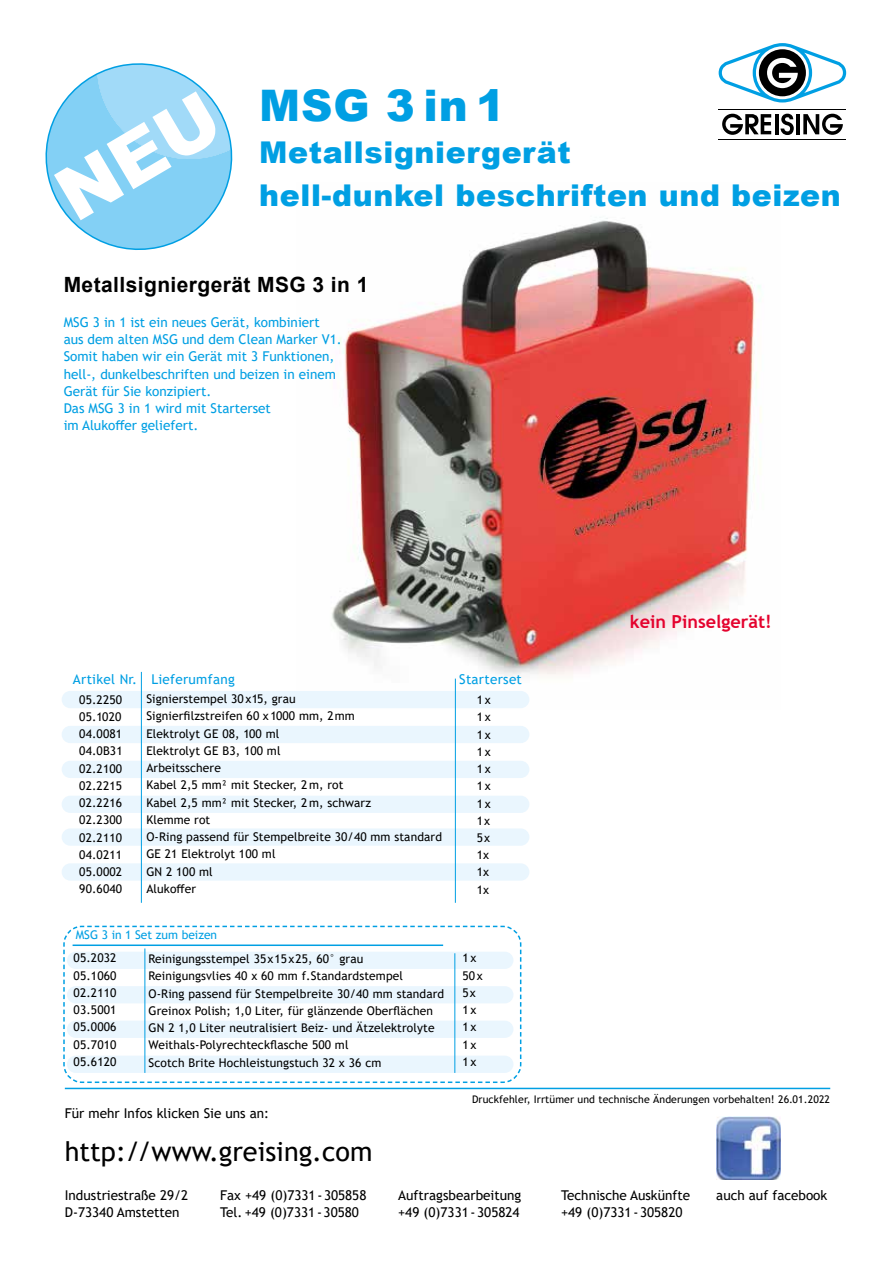
<style>
.page{position:relative;width:893px;height:1263px;background:#fff}
.page>*{position:absolute;margin:0;border:0;box-sizing:border-box;transform-origin:0 0}
.t1{font:900 43.5px "Arial";color:#009fe3}
.t2{font:900 30px "Arial";letter-spacing:.02em;color:#009fe3}
.t3{font:27px "Trebuchet MS";color:#000}
.t4{font:700 21px "Arial";letter-spacing:.02em;color:#000}
.t5{font:700 18px "Trebuchet MS";color:#e4032e}
.t6{font:13.5px/17.2px "Trebuchet MS";color:#009fe3}
.t7{font:13.5px/16.2px "Trebuchet MS";color:#000}
.t8{font:13.5px "Trebuchet MS";letter-spacing:.02em;color:#009fe3}
.t9{font:12px/17.2px "Trebuchet MS";letter-spacing:.01em;color:#000}
.t10{font:12px/17.2px "Trebuchet MS";letter-spacing:.145em;color:#000}
.t11{font:12px "Trebuchet MS";color:#009fe3}
.t12{font:10.5px "Trebuchet MS";letter-spacing:.01em;color:#000}
</style>
<div class="page">
<img style="left:332px;top:218px;width:429px;height:491px">
<hr style="left:65px;top:1088px;width:765px;height:1px;background:#009fe3">
<img style="left:716px;top:1116px;width:64px;height:64px">
<hr style="left:719px;top:109px;width:127px;height:1px;background:#000">
<hr style="left:719px;top:139px;width:127px;height:1px;background:#000">
<svg style="left:719px;top:43px;width:127px;height:60px"></svg>
<hr style="left:775px;top:114px;width:3px;height:20px;background:#000">
<hr style="left:796px;top:114px;width:4px;height:20px;background:#000">
<svg style="left:803px;top:114px;width:40px;height:21px"></svg>
<svg style="left:722px;top:114px;width:49px;height:21px"></svg>
<svg style="left:780px;top:114px;width:14px;height:21px"></svg>
<div style="left:62px;top:691px;width:467px;height:17px;background:#eaf6fe;border-radius:9px"></div>
<div style="left:62px;top:726px;width:467px;height:17px;background:#eaf6fe;border-radius:9px"></div>
<div style="left:62px;top:761px;width:467px;height:17px;background:#eaf6fe;border-radius:9px"></div>
<div style="left:62px;top:796px;width:467px;height:17px;background:#eaf6fe;border-radius:9px"></div>
<div style="left:62px;top:828px;width:467px;height:18px;background:#eaf6fe;border-radius:9px"></div>
<div style="left:62px;top:863px;width:467px;height:18px;background:#eaf6fe;border-radius:9px"></div>
<hr style="left:141px;top:672px;width:1px;height:231px;background:#009fe3">
<hr style="left:455px;top:679px;width:1px;height:224px;background:#009fe3">
<svg style="left:63px;top:925px;width:459px;height:158px"></svg>
<hr style="left:145px;top:948px;width:1px;height:125px;background:#009fe3">
<hr style="left:454px;top:953px;width:1px;height:120px;background:#009fe3">
<svg style="left:45px;top:63px;width:188px;height:187px"></svg>
<h1 class="t1" style="left:259px;top:74px;width:247px">MSG 3 in 1</h1>
<h2 class="t2" style="left:259px;top:131px;width:313px">Metallsigniergerät</h2>
<h2 class="t2" style="left:259px;top:173px;width:583px">hell-dunkel beschriften und beizen</h2>
<h3 class="t4" style="left:64px;top:270px;width:306px">Metallsigniergerät MSG 3 in 1</h3>
<p class="t6" style="left:64px;top:313px;width:280px">MSG 3 in 1 ist ein neues Gerät, kombiniert aus dem alten MSG und dem Clean Marker V1.<br>Somit haben wir ein Gerät mit 3 Funktionen, hell-, dunkelbeschriften und beizen in einem Gerät für Sie konzipiert.<br>Das MSG 3 in 1 wird mit Starterset<br>im Alukoffer geliefert.</p>
<p class="t8" style="left:73px;top:670px;width:163px">Artikel Nr. Lieferumfang</p>
<p class="t8" style="left:459px;top:671px;width:64px">Starterset</p>
<p class="t9" style="left:79px;top:691px;width:45px;text-align:justify">05.2250<br>05.1020<br>04.0081<br>04.0B31<br>02.2100<br>02.2215<br>02.2216<br>02.2300<br>02.2110<br>04.0211<br>05.0002<br>90.6040</p>
<p class="t9" style="left:146px;top:690px;width:297px">Signierstempel 30 x15, grau<br>Signierfilzstreifen 60 x 1000 mm, 2mm<br>Elektrolyt GE 08, 100 ml<br>Elektrolyt GE B3, 100 ml<br>Arbeitsschere<br>Kabel 2,5 mm² mit Stecker, 2 m, rot<br>Kabel 2,5 mm² mit Stecker, 2 m, schwarz<br>Klemme rot<br>O-Ring passend für Stempelbreite 30/40 mm standard<br>GE 21 Elektrolyt 100 ml<br>GN 2 100 ml<br>Alukoffer</p>
<p class="t10" style="left:477px;top:691px;width:16px">1x<br>1x<br>1x<br>1x<br>1x<br>1x<br>1x<br>1x<br>5x<br>1x<br>1x<br>1x</p>
<p class="t11" style="left:76px;top:927px;width:143px">MSG 3 in 1 Set zum beizen</p>
<p class="t9" style="left:149px;top:950px;width:297px">Reinigungsstempel 35x15x25, 60° grau Reinigungsvlies 40 x 60 mm f.Standardstempel<br>O-Ring passend für Stempelbreite 30/40 mm standard Greinox Polish; 1,0 Liter, für glänzende Oberflächen GN 2 1,0 Liter neutralisiert Beiz- und Ätzelektrolyte Weithals-Polyrechteckflasche 500 ml<br>Scotch Brite Hochleistungstuch 32 x 36 cm</p>
<p class="t9" style="left:74px;top:949px;width:44px;text-align:justify">05.2032<br>05.1060<br>02.2110<br>03.5001<br>05.0006<br>05.7010<br>05.6120</p>
<p class="t10" style="left:462px;top:949px;width:22px">1x<br>50x<br>5x<br>1x<br>1x<br>1x<br>1x</p>
<h3 class="t5" style="left:630px;top:611px;width:143px">kein Pinselgerät!</h3>
<p class="t7" style="left:65px;top:1105px;width:206px">Für mehr Infos klicken Sie uns an:</p>
<h3 class="t3" style="left:65px;top:1134px;width:309px">http://www.greising.com</h3>
<p class="t12" style="left:472px;top:1092px;width:360px">Druckfehler, Irrtümer und technische Änderungen vorbehalten! 26.01.2022</p>
<p class="t7" style="left:65px;top:1187px;width:125px">Industriestraße 29/2<br>D-73340 Amstetten</p>
<p class="t7" style="left:220px;top:1187px;width:148px">Fax +49 (0)7331-305858<br>Tel. +49 (0)7331-30580</p>
<p class="t7" style="left:398px;top:1187px;width:125px">Auftragsbearbeitung +49 (0)7331-305824</p>
<p class="t7" style="left:561px;top:1187px;width:131px">Technische Auskünfte +49 (0)7331-305820</p>
<p class="t7" style="left:716px;top:1187px;width:113px">auch auf facebook</p>
</div>
